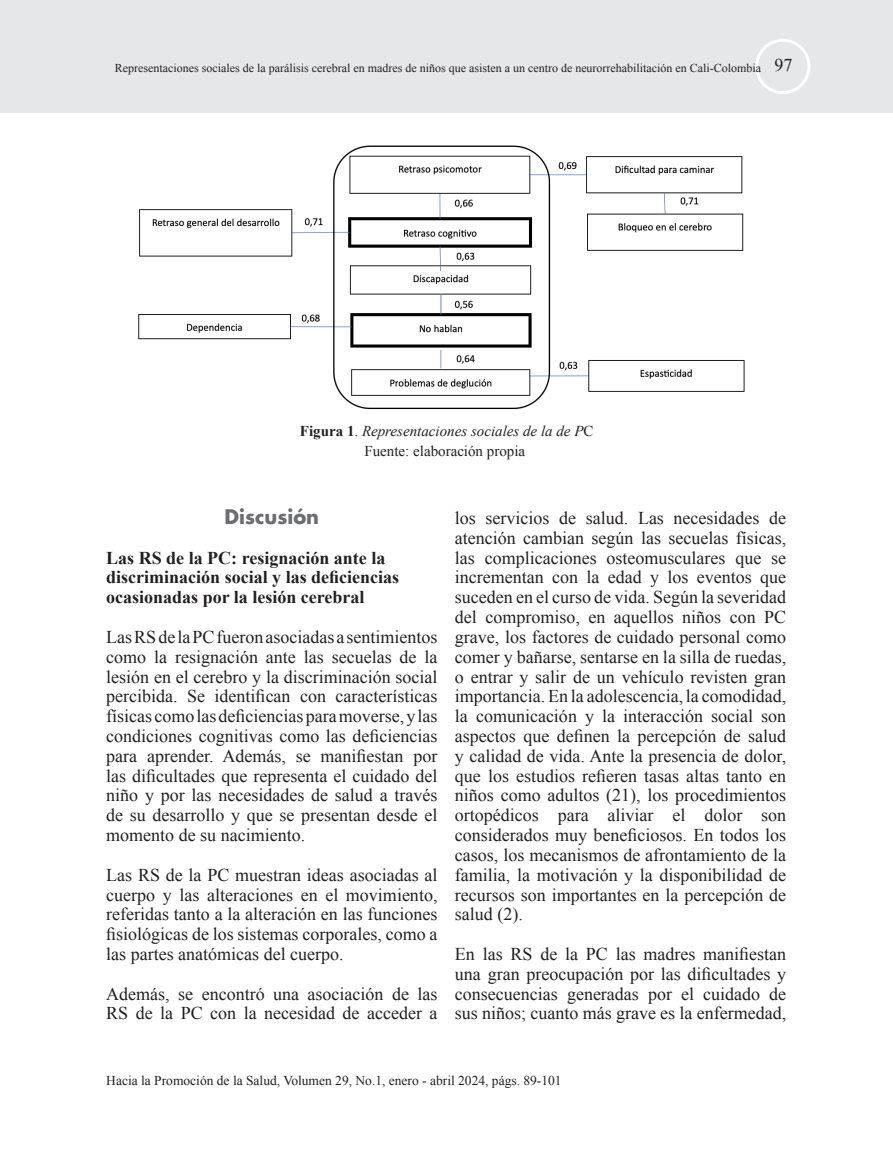
<style>
.page{position:relative;width:893px;height:1149px;background:#fff}
.page>*{position:absolute;margin:0;border:0;box-sizing:border-box;transform-origin:0 0}
.TITULO_DENTO_DEL_ART{font:700 19.5px "Futura LT";color:#6c6d70}
.Normal_HPS{font:18px/19.8px "Times New Roman";color:#231f20;text-align:justify}
.Subs_HPS{font:700 18px/19.8px "Times New Roman";color:#231f20}
.Pie_de_Figuras{font:italic 15px "Times New Roman";color:#231f20}
.Pie_de_Figuras-2{font:15px "Times New Roman";color:#231f20}
.t1{font:13.5px "Times New Roman";color:#231f20}
.t2{font:12px "Times New Roman";color:#231f20}
.s1{font-size:18px}
.s2{font-weight:700;font-style:normal}
.s3{font-style:normal}
</style>
<div class="page">
<div style="left:0;top:0;width:893px;height:113px;background:#e6e7e9"></div>
<div style="left:755px;top:39px;width:55px;height:55px;border:3px solid #fff;border-radius:50%"></div>
<img style="left:138px;top:145px;width:607px;height:265px">
<p class="t2" style="left:115px;top:60px;width:679px">Representaciones sociales de la parálisis cerebral en madres de niños que asisten a un centro de neurorrehabilitación en Cali-Colombia <span class="s1">97</span></p>
<p class="Pie_de_Figuras" style="left:300px;top:420px;width:295px"><span class="s2">Figura 1</span><span class="s3">.</span> Representaciones sociales de la de P<span class="s3">C</span></p>
<p class="Pie_de_Figuras-2" style="left:364px;top:440px;width:162px">Fuente: elaboración propia</p>
<p class="TITULO_DENTO_DEL_ART" style="left:225px;top:503px;width:96px">Discusión</p>
<p class="Subs_HPS" style="left:106px;top:547px;width:295px">Las RS de la PC: resignación ante la discriminación social y las deficiencias ocasionadas por la lesión cerebral</p>
<p class="Normal_HPS" style="left:106px;top:626px;width:333px">Las RS de la PC fueron asociadas a sentimientos como la resignación ante las secuelas de la lesión en el cerebro y la discriminación social percibida. Se identifican con características físicas como las deficiencias para moverse, y las condiciones cognitivas como las deficiencias para aprender. Además, se manifiestan por las dificultades que representa el cuidado del niño y por las necesidades de salud a través de su desarrollo y que se presentan desde el momento de su nacimiento.</p>
<p class="Normal_HPS" style="left:106px;top:864px;width:333px">Las RS de la PC muestran ideas asociadas al cuerpo y las alteraciones en el movimiento, referidas tanto a la alteración en las funciones fisiológicas de los sistemas corporales, como a las partes anatómicas del cuerpo.</p>
<p class="Normal_HPS" style="left:106px;top:983px;width:333px">Además, se encontró una asociación de las<br>RS de la PC con la necesidad de acceder a</p>
<p class="Normal_HPS" style="left:455px;top:507px;width:333px">los servicios de salud. Las necesidades de atención cambian según las secuelas físicas, las complicaciones osteomusculares que se incrementan con la edad y los eventos que suceden en el curso de vida. Según la severidad del compromiso, en aquellos niños con PC grave, los factores de cuidado personal como comer y bañarse, sentarse en la silla de ruedas, o entrar y salir de un vehículo revisten gran importancia. En la adolescencia, la comodidad, la comunicación y la interacción social son aspectos que definen la percepción de salud y calidad de vida. Ante la presencia de dolor, que los estudios refieren tasas altas tanto en niños como adultos (21), los procedimientos ortopédicos para aliviar el dolor son considerados muy beneficiosos. En todos los casos, los mecanismos de afrontamiento de la familia, la motivación y la disponibilidad de recursos son importantes en la percepción de salud (2).</p>
<p class="Normal_HPS" style="left:455px;top:943px;width:333px">En las RS de la PC las madres manifiestan una gran preocupación por las dificultades y consecuencias generadas por el cuidado de sus niños; cuanto más grave es la enfermedad,</p>
<p class="t1" style="left:106px;top:1071px;width:457px">Hacia la Promoción de la Salud, Volumen 29, No.1, enero - abril 2024, págs. 89-101</p>
</div>
